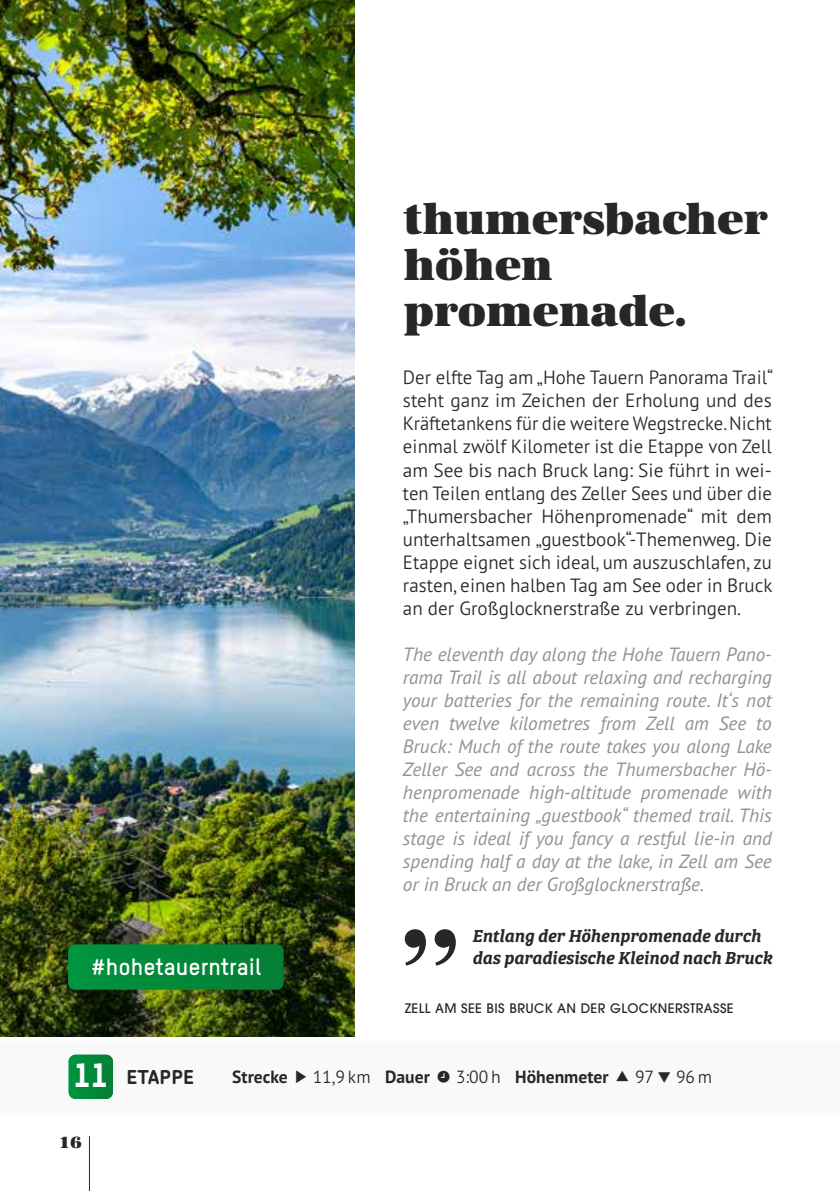
<style>
.page{position:relative;width:840px;height:1191px;background:#fff}
.page>*{position:absolute;margin:0;border:0;box-sizing:border-box;transform-origin:0 0}
.t1{font:44px/46px "URW Antiqua Sup Bol";color:#272726}
.t2{font:700 23.2px "TSTAR";color:#fff}
.t3{font:300 19.2px/23px "PT Sans Pro";color:#272726;text-align:justify}
.t4{font:italic 19.2px/23px "PT Sans Pro";color:#929291;text-align:justify}
.t5{font:700 19.2px "Chevin Pro";letter-spacing:.015em;color:#272726}
.t6{font:italic 18px/21.6px "Bree Serif Sb";letter-spacing:-.005em;color:#272726}
.t7{font:700 17.6px "PT Sans Pro";color:#272726}
.t8{font:300 17.6px "PT Sans Pro";color:#272726}
.t9{font:17px "URW Antiqua Sup Bol";color:#272726}
.t10{font:500 13px "ITC Avant Garde Pro";letter-spacing:.03em;color:#272726}
.s1{font-family:"TSTAR Headline";font-weight:400;font-size:33px;color:#fff}
.s2{font-weight:700}
.s3{font-weight:300}
</style>
<div class="page">
<hr style="left:89px;top:1136px;width:1px;height:55px;background:#272726">
<div style="left:0;top:1041px;width:839px;height:74px;background:#f9f9f9"></div>
<svg style="left:69px;top:1054px;width:44px;height:45px;background:#098c3f"></svg>
<img style="left:0;top:0;width:354px;height:1036px">
<svg style="left:68px;top:944px;width:215px;height:45px;background:#028839"></svg>
<svg style="left:404px;top:929px;width:51px;height:36px"></svg>
<h1 class="t1" style="left:403px;top:196px;width:365px">thumersbacher höhen promenade.</h1>
<p class="t2" style="left:91px;top:951px;width:172px">#hohetauerntrail</p>
<p class="t3" style="left:403px;top:365px;width:372px">Der elfte Tag am „Hohe Tauern Panorama Trail“ steht ganz im Zeichen der Erholung und des Kräftetankens für die weitere Wegstrecke. Nicht einmal zwölf Kilometer ist die Etappe von Zell am See bis nach Bruck lang: Sie führt in wei&shy;ten Teilen entlang des Zeller Sees und über die „Thumersbacher Höhenpromenade“ mit dem unterhaltsamen „guestbook“-Themenweg. Die Etappe eignet sich ideal, um auszuschlafen, zu rasten, einen halben Tag am See oder in Bruck an der Großglocknerstraße zu verbringen.</p>
<p class="t4" style="left:403px;top:642px;width:370px">The eleventh day along the Hohe Tauern Pano&shy;rama Trail is all about relaxing and recharging your batteries for the remaining route. It‘s not even twelve kilometres from Zell am See to Bruck: Much of the route takes you along Lake Zeller See and across the Thumersbacher Hö&shy;henpromenade high-altitude promenade with the entertaining „guestbook“ themed trail. This stage is ideal if you fancy a restful lie-in and spending half a day at the lake, in Zell am See or in Bruck an der Großglocknerstraße.</p>
<p class="t6" style="left:472px;top:923px;width:301px">Entlang der Höhenpromenade durch das paradiesische Kleinod nach Bruck</p>
<p class="t10" style="left:405px;top:999px;width:330px">ZELL AM SEE BIS BRUCK AN DER GLOCKNERSTRASSE</p>
<p class="t5" style="left:74px;top:1064px;width:122px"><span class="s1">110</span> ETAPPE</p>
<p class="t7" style="left:232px;top:1065px;width:57px">Strecke</p>
<p class="t8" style="left:312px;top:1065px;width:119px">11,9 km <span class="s2">Dauer</span></p>
<p class="t7" style="left:456px;top:1065px;width:154px"><span class="s3">3:00 h</span> Höhenmeter</p>
<p class="t8" style="left:634px;top:1065px;width:79px">97 96 m</p>
<p class="t9" style="left:60px;top:1132px;width:24px">16</p>
</div>
